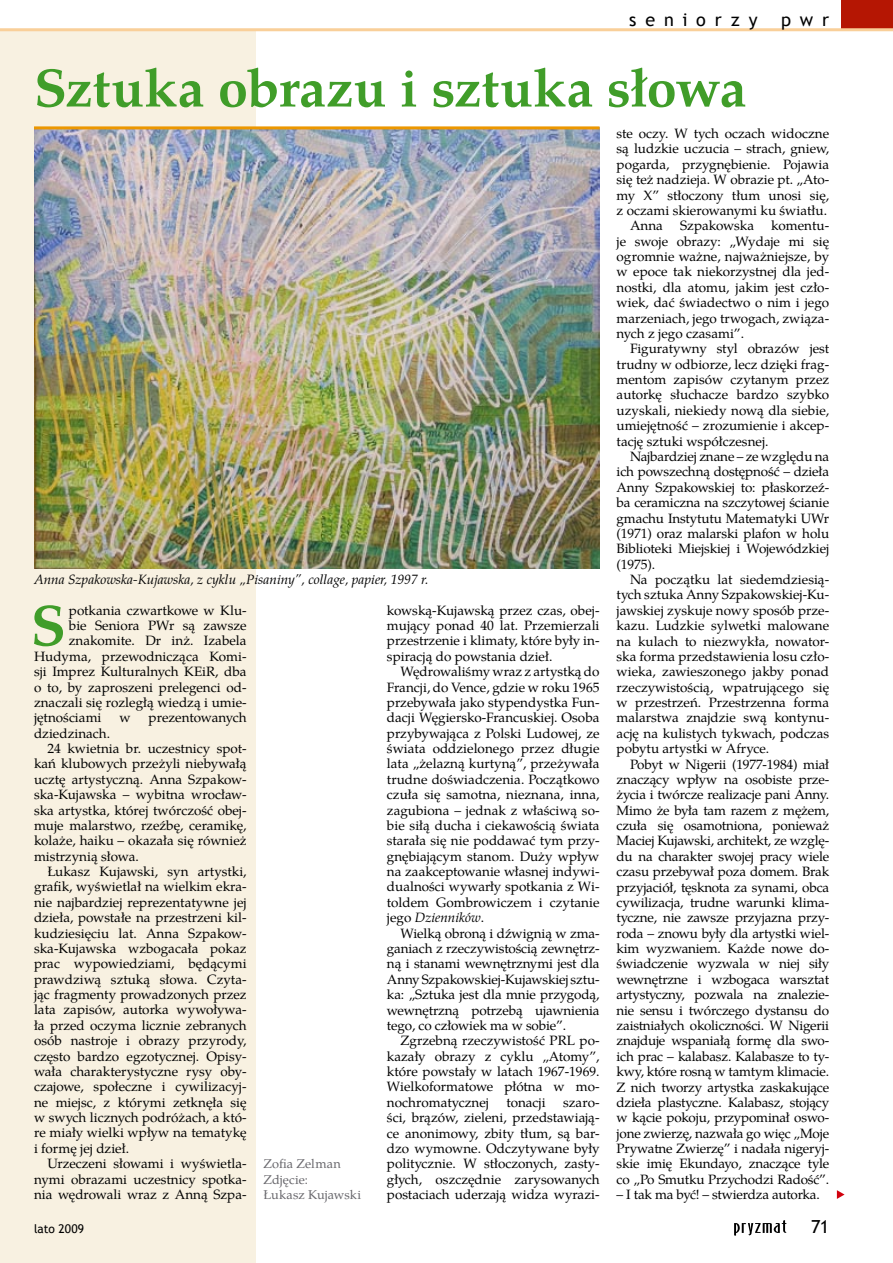
<style>
.page{position:relative;width:893px;height:1263px;background:#fff}
.page>*{position:absolute;margin:0;border:0;box-sizing:border-box;transform-origin:0 0}
.t1{font:700 57.75px "Te X Gyre Pagella";color:#409d29}
.t2{font:700 54px "Te X Gyre Pagella";letter-spacing:-.01em;color:#409d29}
.t3{font:18px "Trebuchet MS";letter-spacing:.49em;color:#000}
.t4{font:13.5px/15.5px "Te X Gyre Pagella";color:#000;text-align:justify}
.t5{font:italic 13.5px "Te X Gyre Pagella";color:#000}
.t6{font:12.75px/15.5px "Te X Gyre Pagella";letter-spacing:.005em;color:#68676c}
.t7{font:12px "Trebuchet MS";color:#000}
.s1{font-style:italic}
</style>
<div class="page">
<div style="left:0;top:30px;width:255px;height:1233px;background:#f8f1e1"></div>
<img style="left:34px;top:129px;width:566px;height:439px">
<hr style="left:34px;top:126px;width:566px;height:3px;background:#ec9700">
<svg style="left:837px;top:1190px;width:8px;height:9px"></svg>
<div style="left:842px;top:0;width:51px;height:30px;background:#b51603"></div>
<hr style="left:0;top:28px;width:893px;height:3px;background:#f9cf99">
<svg style="left:734px;top:1220px;width:53px;height:16px"></svg>
<h3 class="t3" style="left:629px;top:9px;width:130px">seniorzy</h3>
<h3 class="t3" style="left:781px;top:9px;width:49px">pwr</h3>
<h2 class="t2" style="left:34px;top:47px;width:714px">Sztuka obrazu i sztuka słowa</h2>
<p class="t5" style="left:34px;top:569px;width:396px">Anna Szpakowska-Kujawska, z cyklu „Pisaniny”, collage, papier, 1997 r.</p>
<h1 class="t1" style="left:31px;top:582px;width:37px">S</h1>
<p class="t4" style="left:69px;top:601px;width:179px">potkania czwartkowe w Klu-</p>
<p class="t4" style="left:69px;top:617px;width:179px">bie Seniora PWr są zawsze</p>
<p class="t4" style="left:69px;top:632px;width:179px">znakomite. Dr inż. Izabela</p>
<p class="t4" style="left:34px;top:647px;width:214px">Hudyma, przewodnicząca Komi-</p>
<p class="t4" style="left:34px;top:663px;width:214px">sji Imprez Kulturalnych KEiR, dba</p>
<p class="t4" style="left:34px;top:678px;width:214px">o to, by zaproszeni prelegenci od-</p>
<p class="t4" style="left:34px;top:694px;width:214px">znaczali się rozległą wiedzą i umie-</p>
<p class="t4" style="left:34px;top:709px;width:69px">jętnościami</p>
<p class="t4" style="left:119px;top:709px;width:13px">w</p>
<p class="t4" style="left:149px;top:709px;width:100px">prezentowanych</p>
<p class="t4" style="left:34px;top:724px;width:78px">dziedzinach.</p>
<p class="t4" style="left:48px;top:740px;width:200px">24 kwietnia br. uczestnicy spot-</p>
<p class="t4" style="left:34px;top:755px;width:214px">kań klubowych przeżyli niebywałą</p>
<p class="t4" style="left:34px;top:770px;width:214px">ucztę artystyczną. Anna Szpakow-</p>
<p class="t4" style="left:34px;top:786px;width:214px">ska-Kujawska – wybitna wrocław-</p>
<p class="t4" style="left:34px;top:801px;width:214px">ska artystka, której twórczość obej-</p>
<p class="t4" style="left:34px;top:817px;width:214px">muje malarstwo, rzeźbę, ceramikę,</p>
<p class="t4" style="left:34px;top:832px;width:214px">kolaże, haiku – okazała się również</p>
<p class="t4" style="left:34px;top:847px;width:106px">mistrzynią słowa.</p>
<p class="t4" style="left:48px;top:863px;width:201px">Łukasz Kujawski, syn artystki,</p>
<p class="t4" style="left:34px;top:878px;width:214px">grafik, wyświetlał na wielkim ekra-</p>
<p class="t4" style="left:34px;top:893px;width:214px">nie najbardziej reprezentatywne jej</p>
<p class="t4" style="left:34px;top:909px;width:214px">dzieła, powstałe na przestrzeni kil-</p>
<p class="t4" style="left:34px;top:924px;width:214px">kudziesięciu lat. Anna Szpakow-</p>
<p class="t4" style="left:34px;top:940px;width:214px">ska-Kujawska wzbogacała pokaz</p>
<p class="t4" style="left:34px;top:955px;width:214px">prac wypowiedziami, będącymi</p>
<p class="t4" style="left:34px;top:970px;width:214px">prawdziwą sztuką słowa. Czyta-</p>
<p class="t4" style="left:34px;top:986px;width:214px">jąc fragmenty prowadzonych przez</p>
<p class="t4" style="left:34px;top:1001px;width:214px">lata zapisów, autorka wywoływa-</p>
<p class="t4" style="left:34px;top:1016px;width:214px">ła przed oczyma licznie zebranych</p>
<p class="t4" style="left:34px;top:1032px;width:214px">osób nastroje i obrazy przyrody,</p>
<p class="t4" style="left:34px;top:1047px;width:214px">często bardzo egzotycznej. Opisy-</p>
<p class="t4" style="left:34px;top:1063px;width:214px">wała charakterystyczne rysy oby-</p>
<p class="t4" style="left:34px;top:1078px;width:214px">czajowe, społeczne i cywilizacyj-</p>
<p class="t4" style="left:34px;top:1093px;width:214px">ne miejsc, z którymi zetknęła się</p>
<p class="t4" style="left:34px;top:1109px;width:214px">w swych licznych podróżach, a któ-</p>
<p class="t4" style="left:34px;top:1124px;width:214px">re miały wielki wpływ na tematykę</p>
<p class="t4" style="left:34px;top:1139px;width:97px">i formę jej dzieł.</p>
<p class="t4" style="left:48px;top:1155px;width:201px">Urzeczeni słowami i wyświetla-</p>
<p class="t4" style="left:34px;top:1170px;width:214px">nymi obrazami uczestnicy spotka-</p>
<p class="t4" style="left:34px;top:1186px;width:214px">nia wędrowali wraz z Anną Szpa-</p>
<p class="t7" style="left:34px;top:1221px;width:52px">lato 2009</p>
<p class="t6" style="left:264px;top:1155px;width:99px">Zofia Zelman<br>Zdjęcie:<br>Łukasz Kujawski</p>
<p class="t4" style="left:387px;top:601px;width:214px">kowską-Kujawską przez czas, obej&shy;mujący ponad 40 lat. Przemierzali przestrzenie i klimaty, które były in&shy;spiracją do powstania dzieł.</p>
<p class="t4" style="left:387px;top:663px;width:214px;text-indent:14px">Wędrowaliśmy wraz z artystką do Francji, do Vence, gdzie w roku 1965 przebywała jako stypendystka Fun&shy;dacji Węgiersko-Francuskiej. Osoba przybywająca z Polski Ludowej, ze świata oddzielonego przez długie lata „żelazną kurtyną”, przeżywała trudne doświadczenia. Początkowo czuła się samotna, nieznana, inna, zagubiona – jednak z właściwą so&shy;bie siłą ducha i ciekawością świata starała się nie poddawać tym przy&shy;gnębiającym stanom. Duży wpływ na zaakceptowanie własnej indywi&shy;dualności wywarły spotkania z Wi&shy;toldem Gombrowiczem i czytanie jego <span class="s1">Dzienników</span>.</p>
<p class="t4" style="left:387px;top:924px;width:214px;text-indent:14px">Wielką obroną i dźwignią w zma&shy;ganiach z rzeczywistością zewnętrz&shy;ną i stanami wewnętrznymi jest dla Anny Szpakowskiej-Kujawskiej sztu&shy;ka: „Sztuka jest dla mnie przygodą, wewnętrzną potrzebą ujawnienia tego, co człowiek ma w sobie”.</p>
<p class="t4" style="left:387px;top:1032px;width:214px;text-indent:14px">Zgrzebną rzeczywistość PRL po&shy;kazały obrazy z cyklu „Atomy”, które powstały w latach 1967-1969.<br>Wielkoformatowe płótna w mo&shy;nochromatycznej</p>
<p class="t4" style="left:506px;top:1093px;width:41px">tonacji</p>
<p class="t4" style="left:387px;top:1093px;width:214px;text-indent:176px">szaro&shy;ści, brązów, zieleni, przedstawiają&shy;ce anonimowy, zbity tłum, są bar&shy;dzo wymowne. Odczytywane były politycznie. W stłoczonych, zasty&shy;głych, oszczędnie zarysowanych postaciach uderzają widza wyrazi-</p>
<p class="t4" style="left:617px;top:125px;width:214px">ste oczy. W tych oczach widoczne</p>
<p class="t4" style="left:617px;top:140px;width:214px">są ludzkie uczucia – strach, gniew,</p>
<p class="t4" style="left:617px;top:156px;width:214px">pogarda, przygnębienie. Pojawia</p>
<p class="t4" style="left:617px;top:171px;width:214px">się też nadzieja. W obrazie pt. „Ato-</p>
<p class="t4" style="left:617px;top:186px;width:214px">my X” stłoczony tłum unosi się,</p>
<p class="t4" style="left:617px;top:202px;width:212px">z oczami skierowanymi ku światłu.</p>
<p class="t4" style="left:630px;top:217px;width:34px">Anna</p>
<p class="t4" style="left:680px;top:217px;width:76px">Szpakowska</p>
<p class="t4" style="left:617px;top:217px;width:214px;text-indent:155px">komentu&shy;je swoje obrazy: „Wydaje mi się ogromnie ważne, najważniejsze, by w epoce tak niekorzystnej dla jed&shy;nostki, dla atomu, jakim jest czło&shy;wiek, dać świadectwo o nim i jego marzeniach, jego trwogach, związa&shy;nych z jego czasami”.</p>
<p class="t4" style="left:617px;top:340px;width:214px;text-indent:14px">Figuratywny styl obrazów jest trudny w odbiorze, lecz dzięki frag&shy;mentom zapisów czytanym przez autorkę słuchacze bardzo szybko uzyskali, niekiedy nową dla siebie, umiejętność – zrozumienie i akcep&shy;tację sztuki współczesnej.</p>
<p class="t4" style="left:617px;top:448px;width:214px;text-indent:14px">Najbardziej znane – ze względu na ich powszechną dostępność – dzieła Anny Szpakowskiej to: płaskorzeź&shy;ba ceramiczna na szczytowej ścianie gmachu Instytutu Matematyki UWr (1971) oraz malarski plafon w holu Biblioteki Miejskiej i Wojewódzkiej (1975).</p>
<p class="t4" style="left:617px;top:571px;width:214px;text-indent:14px">Na początku lat siedemdziesią&shy;tych sztuka Anny Szpakowskiej-Ku&shy;jawskiej zyskuje nowy sposób prze&shy;kazu. Ludzkie sylwetki malowane na kulach to niezwykła, nowator&shy;ska forma przedstawienia losu czło&shy;wieka, zawieszonego jakby ponad rzeczywistością, wpatrującego się w przestrzeń. Przestrzenna forma malarstwa znajdzie swą kontynu&shy;ację na kulistych tykwach, podczas pobytu artystki w Afryce.</p>
<p class="t4" style="left:617px;top:755px;width:214px;text-indent:14px">Pobyt w Nigerii (1977-1984) miał znaczący wpływ na osobiste prze&shy;życia i twórcze realizacje pani Anny.<br>Mimo że była tam razem z mężem, czuła się osamotniona, ponieważ Maciej Kujawski, architekt, ze wzglę&shy;du na charakter swojej pracy wiele czasu przebywał poza domem. Brak przyjaciół, tęsknota za synami, obca cywilizacja, trudne warunki klima&shy;tyczne, nie zawsze przyjazna przy&shy;roda – znowu były dla artystki wiel&shy;kim wyzwaniem. Każde nowe do&shy;świadczenie wyzwala w niej siły wewnętrzne i wzbogaca warsztat artystyczny, pozwala na znalezie&shy;nie sensu i twórczego dystansu do zaistniałych okoliczności. W Nigerii znajduje wspaniałą formę dla swo&shy;ich prac – kalabasz. Kalabasze to ty&shy;kwy, które rosną w tamtym klimacie.<br>Z nich tworzy artystka zaskakujące dzieła plastyczne. Kalabasz, stojący w kącie pokoju, przypominał oswo&shy;jone zwierzę, nazwała go więc „Moje Prywatne Zwierzę” i nadała nigeryj&shy;skie imię Ekundayo, znaczące tyle co „Po Smutku Przychodzi Radość”.</p>
<p class="t4" style="left:617px;top:1186px;width:205px">– I tak ma być! – stwierdza autorka.</p>
<h3 class="t3" style="left:811px;top:1216px;width:19px">71</h3>
</div>
